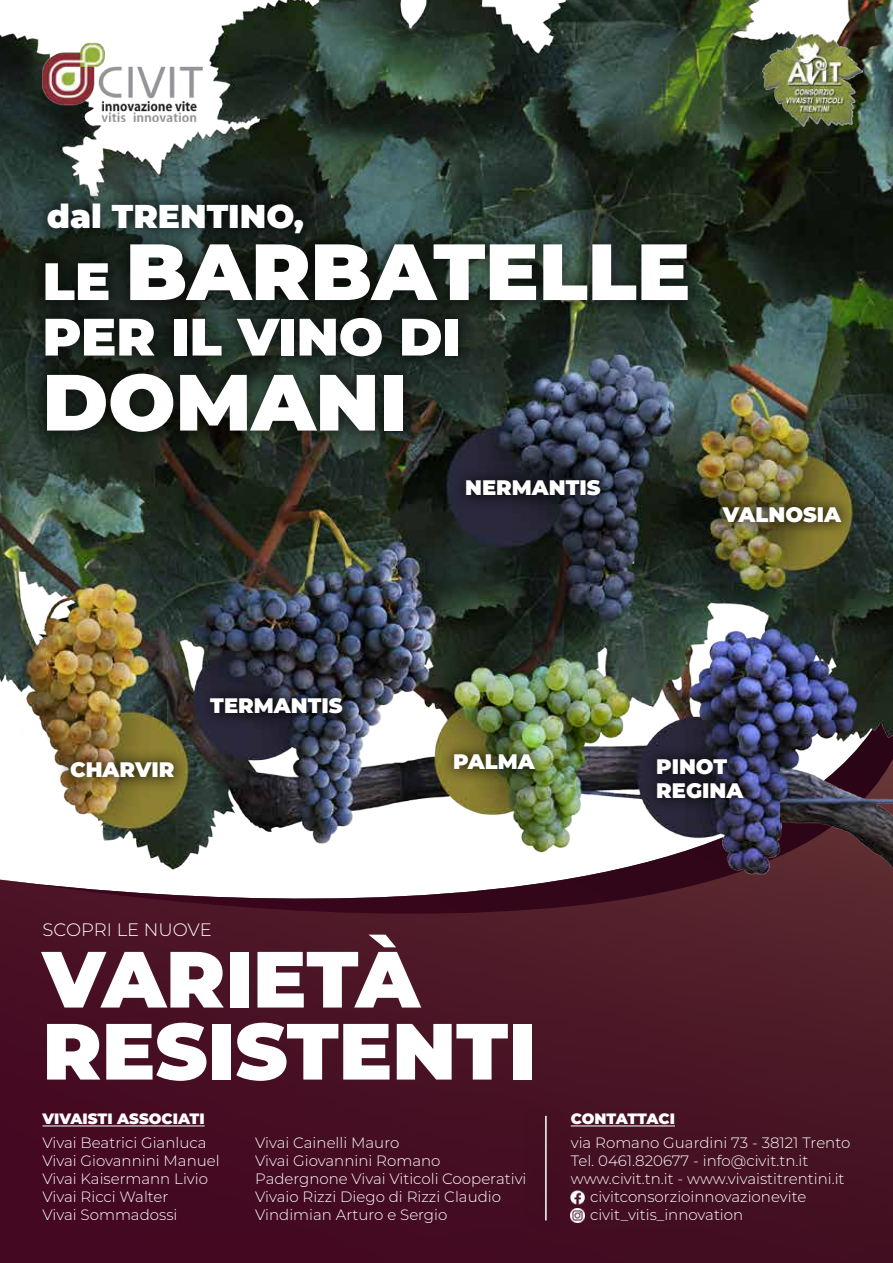
<style>
.page{position:relative;width:893px;height:1263px;background:#fff}
.page>*{position:absolute;margin:0;border:0;box-sizing:border-box;transform-origin:0 0}
.t1{font:900 79.5px/72px "Montserrat";color:#fff}
.t2{font:900 52.5px "Montserrat";color:#fff}
.t3{font:900 33px "Montserrat";color:#fff}
.t4{font:900 21px/24px "Montserrat";color:#fff}
.t5{font:300 18px "Montserrat";color:#fff}
.t6{font:300 15px/18px "Montserrat";color:#fff}
.t7{font:900 15px "Montserrat";color:#fff}
.s1{font-size:52.5px}
</style>
<div class="page">
<div style="left:0;top:1189px;width:893px;height:74px;background:#440b22"></div>
<img style="left:0;top:0;width:893px;height:1189px">
<div style="left:30px;top:186px;width:290px;height:65px;background:#000;opacity:.6"></div>
<div style="left:27px;top:226px;width:679px;height:224px;background:#000;opacity:.5"></div>
<img style="left:43px;top:43px;width:160px;height:79px">
<img style="left:57px;top:749px;width:130px;height:42px">
<svg style="left:197px;top:685px;width:159px;height:43px;background:#242534"></svg>
<img style="left:440px;top:741px;width:107px;height:42px">
<svg style="left:643px;top:745px;width:113px;height:67px;background:#252539"></svg>
<svg style="left:452px;top:467px;width:162px;height:43px;background:#20222f"></svg>
<img style="left:710px;top:494px;width:144px;height:42px">
<img style="left:762px;top:34px;width:100px;height:95px">
<hr style="left:571px;top:1125px;width:104px;height:1px;background:#fff">
<div style="left:521px;top:1097px;width:49px;height:142px;background:#430e21"></div>
<hr style="left:545px;top:1116px;width:2px;height:104px;background:#fff">
<hr style="left:43px;top:1125px;width:162px;height:1px;background:#fff">
<img style="left:570px;top:1190px;width:15px;height:15px">
<img style="left:571px;top:1208px;width:13px;height:14px">
<h3 class="t3" style="left:47px;top:191px;width:258px">dal TRENTINO,</h3>
<h1 class="t1" style="left:43px;top:231px;width:649px"><span class="s1">LE</span> BARBATELLE</h1>
<h2 class="t2" style="left:43px;top:297px;width:420px">PER IL VINO DI</h2>
<h1 class="t1" style="left:43px;top:361px;width:366px">DOMANI</h1>
<h3 class="t4" style="left:70px;top:756px;width:106px">CHARVIR</h3>
<h3 class="t4" style="left:210px;top:692px;width:134px">TERMANTIS</h3>
<h3 class="t4" style="left:465px;top:475px;width:137px">NERMANTIS</h3>
<h3 class="t4" style="left:723px;top:501px;width:120px">VALNOSIA</h3>
<h3 class="t4" style="left:453px;top:748px;width:83px">PALMA</h3>
<h3 class="t4" style="left:656px;top:753px;width:89px">PINOT<br>REGINA</h3>
<p class="t5" style="left:43px;top:917px;width:171px">SCOPRI LE NUOVE</p>
<h1 class="t1" style="left:43px;top:938px;width:495px">VARIETÀ<br>RESISTENTI</h1>
<p class="t7" style="left:43px;top:1108px;width:164px">VIVAISTI ASSOCIATI</p>
<p class="t6" style="left:43px;top:1134px;width:179px">Vivai Beatrici Gianluca<br>Vivai Giovannini Manuel<br>Vivai Kaisermann Livio<br>Vivai Ricci Walter<br>Vivai Sommadossi</p>
<p class="t6" style="left:255px;top:1133px;width:273px">Vivai Cainelli Mauro<br>Vivai Giovannini Romano<br>Padergnone Vivai Viticoli Cooperativi<br>Vivaio Rizzi Diego di Rizzi Claudio<br>Vindimian Arturo e Sergio</p>
<p class="t7" style="left:571px;top:1108px;width:106px">CONTATTACI</p>
<p class="t6" style="left:571px;top:1134px;width:281px">via Romano Guardini 73 - 38121 Trento</p>
<p class="t6" style="left:571px;top:1152px;width:239px">Tel. 0461.820677 - info@civit.tn.it</p>
<p class="t6" style="left:571px;top:1170px;width:275px">www.civit.tn.it - www.vivaistitrentini.it</p>
<p class="t6" style="left:590px;top:1188px;width:218px">civitconsorzioinnovazionevite</p>
<p class="t6" style="left:590px;top:1206px;width:155px">civit_vitis_innovation</p>
</div>
